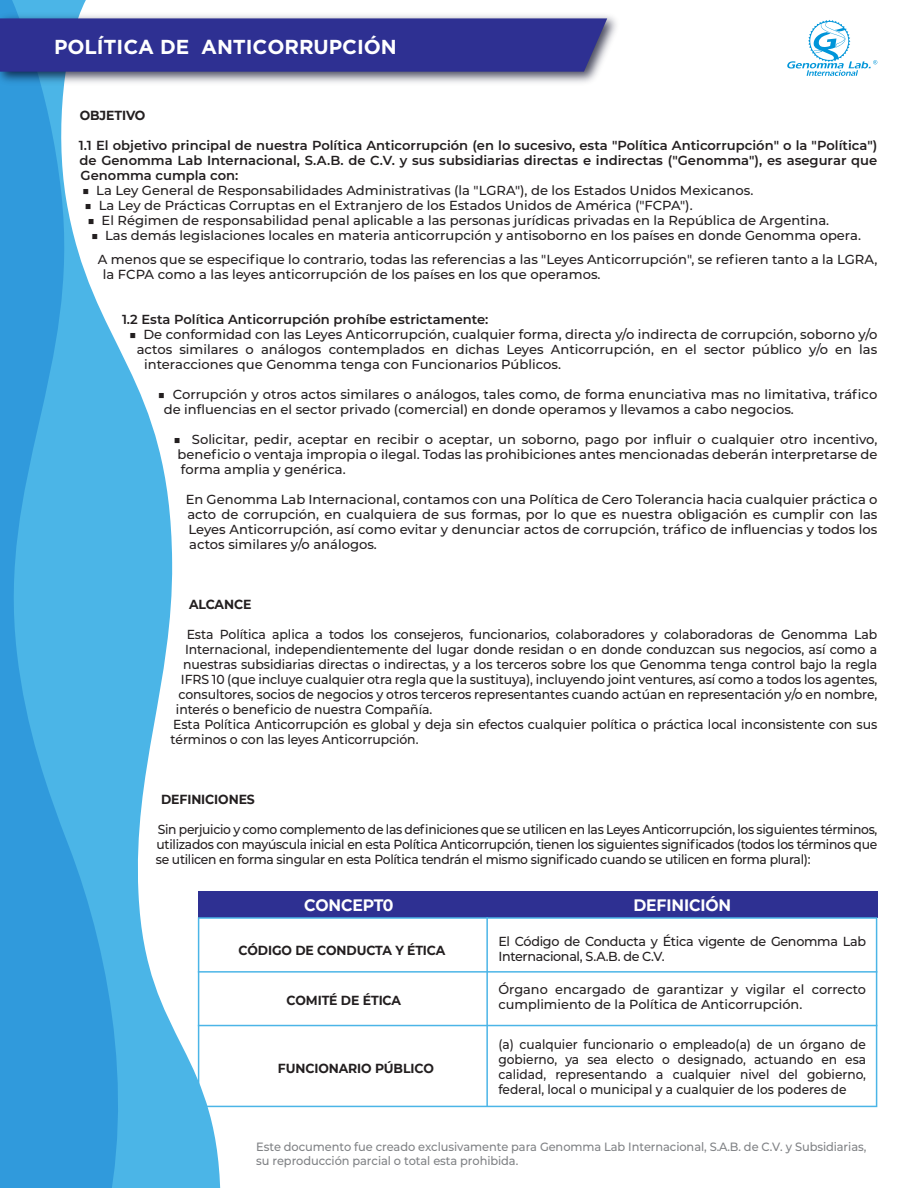
<style>
.page{position:relative;width:918px;height:1188px;background:#fff}
.page>*{position:absolute;margin:0;border:0;box-sizing:border-box;transform-origin:0 0}
.t1{font:700 20.25px "Gotham";letter-spacing:-.005em;color:#fff}
.t2{font:700 16.5px "Montserrat";letter-spacing:-.01em;color:#fff;scale:.95 1}
.t3{font:500 13.05px/15px "Montserrat";color:#231f20;scale:.95 1}
.t4{font:500 13.05px/15px "Montserrat";color:#231f20;text-align:justify}
.t5{font:500 13.05px/15px "Montserrat";color:#231f20;text-align:justify;scale:.94 1}
.t6{font:600 13.05px/15px "Montserrat";color:#231f20;text-align:justify}
.t7{font:500 13.05px/15px "Montserrat";color:#231f20;text-align:justify;scale:.93 1}
.t8{font:700 13.05px "Montserrat";letter-spacing:-.01em;color:#231f20;scale:.95 1}
.t9{font:500 13.05px/15px "Montserrat";letter-spacing:-.025em;color:#231f20}
.t10{font:500 12px/13.6px "Montserrat";letter-spacing:-.005em;color:#808285;scale:.95 1}
</style>
<div class="page">
<svg style="left:118px;top:346px;width:104px;height:842px"></svg>
<svg style="left:0;top:0;width:118px;height:1188px;background:#4bade3"></svg>
<img style="left:0;top:10px;width:617px;height:79px">
<div style="left:0;top:18px;width:607px;height:54px;background:#2e3092"></div>
<svg style="left:787px;top:20px;width:90px;height:56px"></svg>
<div style="left:198px;top:891px;width:679px;height:26px;background:#2e3092"></div>
<svg style="left:198px;top:917px;width:679px;height:190px"></svg>
<hr style="left:486px;top:917px;width:2px;height:190px;background:#4bb5e7">
<hr style="left:198px;top:971px;width:679px;height:2px;background:#4bb5e7">
<hr style="left:198px;top:1025px;width:679px;height:1px;background:#4bb5e7">
<h1 class="t1" style="left:54px;top:33px;width:344px">POLÍTICA DE ANTICORRUPCIÓN</h1>
<p class="t8" style="left:80px;top:106px;width:71px">OBJETIVO</p>
<p class="t6" style="left:79px;top:138px;width:800px">1.1 El objetivo principal de nuestra Política Anticorrupción (en lo sucesivo, esta "Política Anticorrupción" o la "Política") de Genomma Lab Internacional, S.A.B. de C.V. y sus subsidiarias directas e indirectas ("Genomma"), es asegurar que Genomma cumpla con:</p>
<p class="t3" style="left:82px;top:183px;width:708px">■ La Ley General de Responsabilidades Administrativas (la "LGRA"), de los Estados Unidos Mexicanos.</p>
<p class="t3" style="left:85px;top:198px;width:642px">■ La Ley de Prácticas Corruptas en el Extranjero de los Estados Unidos de América ("FCPA").</p>
<p class="t3" style="left:88px;top:213px;width:782px">■ El Régimen de responsabilidad penal aplicable a las personas jurídicas privadas en la República de Argentina.</p>
<p class="t3" style="left:98px;top:223px;width:822px;line-height:24px;text-indent:-7px">■ Las demás legislaciones locales en materia anticorrupción y antisoborno en los países en donde Genomma opera.<br>A menos que se especifique lo contrario, todas las referencias a las "Leyes Anticorrupción", se refieren tanto a la LGRA,</p>
<p class="t4" style="left:103px;top:267px;width:499px">la FCPA como a las leyes anticorrupción de los países en los que operamos.</p>
<p class="t6" style="left:122px;top:312px;width:368px">1.2 Esta Política Anticorrupción prohíbe estrictamente:</p>
<p class="t3" style="left:129px;top:327px;width:789px">■ De conformidad con las Leyes Anticorrupción, cualquier forma, directa y/o indirecta de corrupción, soborno y/o</p>
<p class="t4" style="left:137px;top:342px;width:742px">actos similares o análogos contemplados en dichas Leyes Anticorrupción, en el sector público y/o en las</p>
<p class="t4" style="left:144px;top:357px;width:418px">interacciones que Genomma tenga con Funcionarios Públicos.</p>
<p class="t3" style="left:164px;top:387px;width:753px;text-indent:-6px">■ Corrupción y otros actos similares o análogos, tales como, de forma enunciativa mas no limitativa, tráfico de influencias en el sector privado (comercial) en donde operamos y llevamos a cabo negocios.</p>
<p class="t3" style="left:178px;top:432px;width:738px;text-align:justify;text-indent:-4px">■ Solicitar, pedir, aceptar en recibir o aceptar, un soborno, pago por influir o cualquier otro incentivo, beneficio o ventaja impropia o ilegal. Todas las prohibiciones antes mencionadas deberán interpretarse de forma amplia y genérica.</p>
<p class="t4" style="left:186px;top:492px;width:693px">En Genomma Lab Internacional, contamos con una Política de Cero Tolerancia hacia cualquier práctica o acto de corrupción, en cualquiera de sus formas, por lo que es nuestra obligación es cumplir con las Leyes Anticorrupción, así como evitar y denunciar actos de corrupción, tráfico de influencias y todos los actos similares y/o análogos.</p>
<p class="t8" style="left:189px;top:595px;width:67px">ALCANCE</p>
<p class="t3" style="left:187px;top:627px;width:728px">Esta Política aplica a todos los consejeros, funcionarios, colaboradores y colaboradoras de Genomma Lab</p>
<p class="t3" style="left:185px;top:642px;width:730px">Internacional, independientemente del lugar donde residan o en donde conduzcan sus negocios, así como a</p>
<p class="t3" style="left:183px;top:657px;width:732px">nuestras subsidiarias directas o indirectas, y a los terceros sobre los que Genomma tenga control bajo la regla</p>
<p class="t3" style="left:181px;top:672px;width:735px">IFRS 10 (que incluye cualquier otra regla que la sustituya), incluyendo joint ventures, así como a todos los agentes,</p>
<p class="t3" style="left:179px;top:687px;width:737px">consultores, socios de negocios y otros terceros representantes cuando actúan en representación y/o en nombre,</p>
<p class="t3" style="left:176px;top:702px;width:271px">interés o beneficio de nuestra Compañía.</p>
<p class="t3" style="left:173px;top:717px;width:743px">Esta Política Anticorrupción es global y deja sin efectos cualquier política o práctica local inconsistente con sus</p>
<p class="t3" style="left:171px;top:732px;width:262px">términos o con las leyes Anticorrupción.</p>
<p class="t8" style="left:161px;top:790px;width:100px">DEFINICIONES</p>
<p class="t5" style="left:156px;top:822px;width:769px">Sin perjuicio y como complemento de las definiciones que se utilicen en las Leyes Anticorrupción, los siguientes términos, utilizados con mayúscula inicial en esta Política Anticorrupción, tienen los siguientes significados (todos los términos que se utilicen en forma singular en esta Política tendrán el mismo significado cuando se utilicen en forma plural):</p>
<p class="t2" style="left:304px;top:893px;width:96px">CONCEPT0</p>
<p class="t2" style="left:633px;top:893px;width:104px">DEFINICIÓN</p>
<p class="t8" style="left:239px;top:941px;width:219px">CÓDIGO DE CONDUCTA Y ÉTICA</p>
<p class="t8" style="left:287px;top:991px;width:122px">COMITÉ DE ÉTICA</p>
<p class="t9" style="left:498px;top:933px;width:369px">El Código de Conducta y Ética vigente de Genomma Lab<br>Internacional, S.A.B. de C.V.</p>
<p class="t4" style="left:498px;top:982px;width:369px">Órgano encargado de garantizar y vigilar el correcto cumplimiento de la Política de Anticorrupción.</p>
<p class="t8" style="left:278px;top:1059px;width:166px">FUNCIONARIO PÚBLICO</p>
<p class="t7" style="left:498px;top:1036px;width:397px">(a) cualquier funcionario o empleado(a) de un órgano de gobierno, ya sea electo o designado, actuando en esa calidad, representando a cualquier nivel del gobierno, federal, local o municipal y a cualquier de los poderes de</p>
<p class="t10" style="left:256px;top:1139px;width:644px">Este documento fue creado exclusivamente para Genomma Lab Internacional, S.A.B. de C.V. y Subsidiarias, su reproducción parcial o total esta prohibida.</p>
</div>
